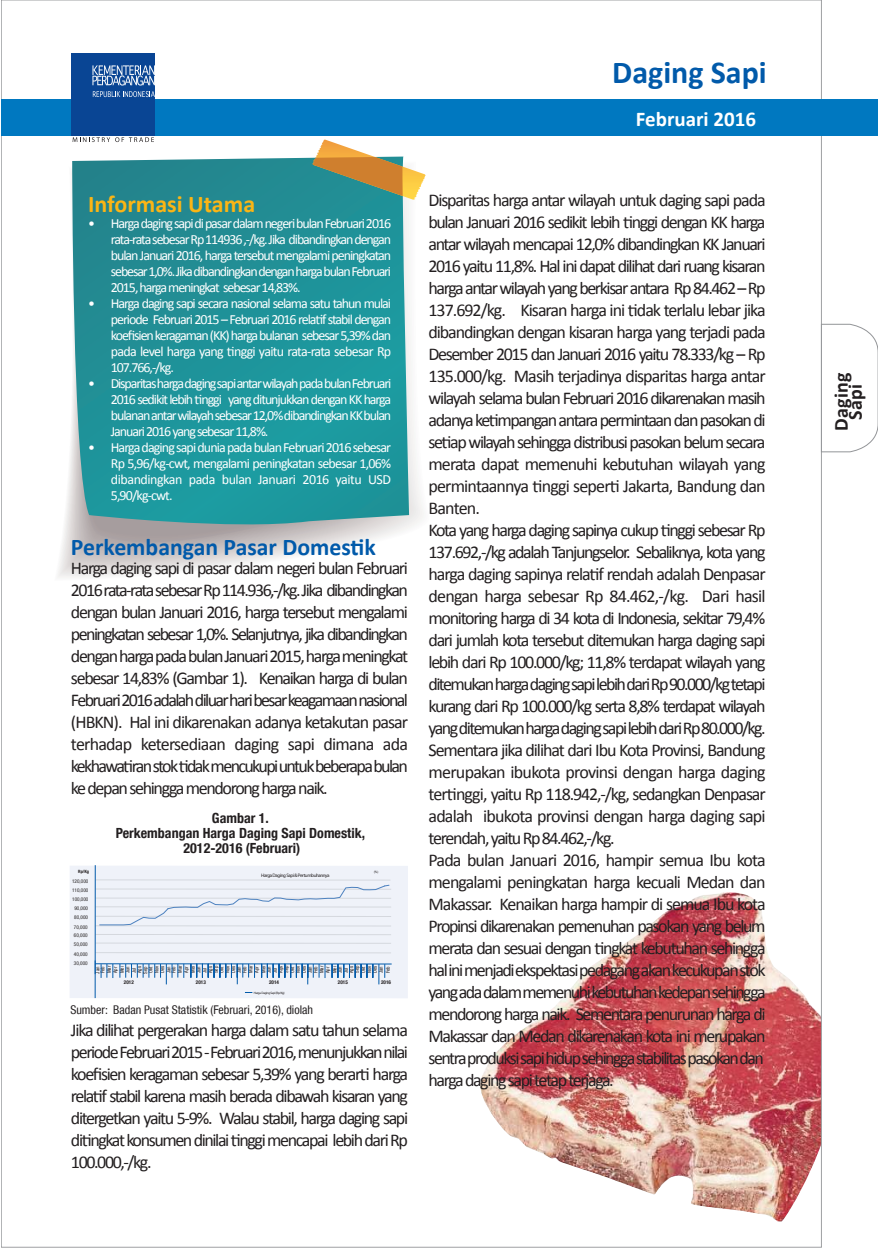
<style>
.page{position:relative;width:878px;height:1248px;background:#fff}
.page>*{position:absolute;margin:0;border:0;box-sizing:border-box;transform-origin:0 0}
.t1{font:700 32px "Calibri";color:#015aaa}
.t2{font:700 24px "Calibri";color:#015aaa}
.t3{font:700 24px "Calibri";color:#fbb515}
.t4{font:700 21px "Calibri";color:#fff}
.t5{font:700 20px "Calibri";letter-spacing:.02em;color:#231f20}
.t6{font:18px/22px "Calibri";letter-spacing:-.08em;color:#231f20;text-align:justify}
.t7{font:14px/16px "Calibri";letter-spacing:-.075em;color:#fff;text-align:justify}
.t8{font:700 condensed 14px/15px "Helvetica Neue LT Com";color:#231f20;text-align:center}
.t9{font:condensed 12px "Helvetica Neue LT Com";color:#231f20}
.t10{font:condensed 5.2px/5.8px "Helvetica Neue LT Com";color:#231f20}
.t11{font:700 condensed 5.2px "Helvetica Neue LT Com";color:#231f20}
.t12{font:5px "Myriad Pro";letter-spacing:-.075em;color:#231f20}
.t13{font:700 condensed 4.4px "Helvetica Neue LT Com";color:#231f20}
.t14{font:3.2px "Myriad Pro";letter-spacing:-.075em;color:#231f20}
.t15{font:condensed 3.2px "Helvetica Neue LT Com";color:#231f20}
</style>
<div class="page">
<svg style="left:68px;top:427px;width:280px;height:117px;background:#c2bbbb"></svg>
<svg style="left:72px;top:157px;width:337px;height:374px;background:#28959b"></svg>
<svg style="left:313px;top:140px;width:113px;height:60px"></svg>
<img style="left:480px;top:892px;width:340px;height:330px">
<div style="left:1px;top:99px;width:877px;height:37px;background:#0078c0"></div>
<div style="left:71px;top:53px;width:84px;height:83px;background:#094594"></div>
<svg style="left:92px;top:65px;width:63px;height:32px"></svg>
<svg style="left:73px;top:137px;width:81px;height:5px"></svg>
<svg style="left:821px;top:324px;width:57px;height:128px"></svg>
<div style="left:70px;top:866px;width:25px;height:132px;background:#eff2f9"></div>
<div style="left:95px;top:866px;width:313px;height:132px;background:#eff2f9"></div>
<hr style="left:95px;top:865px;width:1px;height:133px;background:#015aaa">
<hr style="left:95px;top:952px;width:296px;height:1px;background:#626768">
<hr style="left:95px;top:943px;width:296px;height:1px;background:#626768">
<hr style="left:95px;top:925px;width:296px;height:2px;background:#626768">
<hr style="left:95px;top:934px;width:296px;height:1px;background:#626768">
<hr style="left:95px;top:898px;width:296px;height:1px;background:#626768">
<hr style="left:95px;top:906px;width:296px;height:2px;background:#626768">
<hr style="left:95px;top:916px;width:296px;height:1px;background:#626768">
<hr style="left:95px;top:879px;width:295px;height:2px;background:#626768">
<hr style="left:95px;top:889px;width:296px;height:1px;background:#626768">
<svg style="left:191px;top:964px;width:64px;height:20px"></svg>
<svg style="left:261px;top:964px;width:65px;height:20px"></svg>
<svg style="left:332px;top:964px;width:41px;height:14px"></svg>
<hr style="left:95px;top:963px;width:297px;height:1px;background:#015aaa">
<svg style="left:379px;top:964px;width:6px;height:20px"></svg>
<svg style="left:95px;top:960px;width:18px;height:18px"></svg>
<svg style="left:120px;top:964px;width:64px;height:20px"></svg>
<svg style="left:99px;top:884px;width:291px;height:42px"></svg>
<h1 class="t1" style="left:612px;top:52px;width:156px">Daging Sapi</h1>
<p class="t4" style="left:636px;top:106px;width:122px">Februari 2016</p>
<h2 class="t3" style="left:88px;top:189px;width:169px">Informasi Utama</h2>
<p class="t7" style="left:111px;top:214px;width:282px;text-indent:-23px">• Harga daging sapi di pasar dalam negeri bulan Februari 2016 rata-rata sebesar Rp 114936 ,-/kg. Jika dibandingkan dengan bulan Januari 2016, harga tersebut mengalami peningkatan sebesar 1,0%. Jika dibandingkan dengan harga bulan Februari 2015, harga meningkat sebesar 14,83%.</p>
<p class="t7" style="left:111px;top:294px;width:282px;text-indent:-23px">• Harga daging sapi secara nasional selama satu tahun mulai periode Februari 2015 – Februari 2016 relatif stabil dengan koefisien keragaman (KK) harga bulanan sebesar 5,39% dan pada level harga yang tinggi yaitu rata-rata sebesar Rp 107.766,-/kg.</p>
<p class="t7" style="left:111px;top:374px;width:282px;text-indent:-23px">• Disparitas harga daging sapiantar wilayah pada bulan Februari 2016 sedikit lebih tinggi yang ditunjukkan dengan KK harga bulanan antar wilayah sebesar 12,0% dibandingkan KK bulan Januari 2016 yang sebesar 11,8%.</p>
<p class="t7" style="left:111px;top:438px;width:282px;text-indent:-23px">• Harga daging sapi dunia pada bulan Februari 2016 sebesar Rp 5,96/kg-cwt, mengalami peningkatan sebesar 1,06% dibandingkan pada bulan Januari 2016 yaitu USD 5,90/kg-cwt.</p>
<h2 class="t2" style="left:71px;top:532px;width:306px">Perkembangan Pasar Domestik</h2>
<p class="t6" style="left:71px;top:556px;width:339px">Harga daging sapi di pasar dalam negeri bulan Februari 2016 rata-rata sebesar Rp 114.936,-/kg. Jika dibandingkan dengan bulan Januari 2016, harga tersebut mengalami peningkatan sebesar 1,0%. Selanjutnya, jika dibandingkan dengan harga pada bulan Januari 2015, harga meningkat sebesar 14,83% (Gambar 1). Kenaikan harga di bulan Februari2016 adalah diluar haribesar keagamaan nasional (HBKN). Hal ini dikarenakan adanya ketakutan pasar terhadap ketersediaan daging sapi dimana ada kekhawatiran stok tidak mencukupiuntuk beberapa bulan ke depan sehingga mendorong harga naik.</p>
<p class="t8" style="left:116px;top:810px;width:251px">Gambar 1.<br>Perkembangan Harga Daging Sapi Domestik,<br>2012-2016 (Februari)</p>
<p class="t13" style="left:78px;top:869px;width:12px">Rp/Kg</p>
<p class="t10" style="left:72px;top:878px;width:18px">120,000</p>
<p class="t10" style="left:72px;top:887px;width:18px">110,000</p>
<p class="t10" style="left:72px;top:896px;width:18px">100,000</p>
<p class="t10" style="left:74px;top:905px;width:15px">90,000</p>
<p class="t10" style="left:74px;top:914px;width:15px">80,000</p>
<p class="t10" style="left:74px;top:924px;width:15px">70,000</p>
<p class="t10" style="left:74px;top:933px;width:15px">60,000</p>
<p class="t10" style="left:74px;top:941px;width:15px">50,000</p>
<p class="t10" style="left:74px;top:951px;width:15px">40,000</p>
<p class="t12" style="left:261px;top:873px;width:70px">Harga Daging Sapi &amp; Pertumbuhannya</p>
<p class="t15" style="left:374px;top:870px;width:6px">(%)</p>
<p class="t10" style="left:74px;top:960px;width:15px">30,000</p>
<p class="t10" style="left:166px;top:973px;width:9px;line-height:5.2px;rotate:-90deg">Jan<br>Feb</p>
<p class="t10" style="left:177px;top:973px;width:9px;rotate:-90deg">Mar<br>Apr</p>
<p class="t10" style="left:190px;top:973px;width:9px;rotate:-90deg">Mei<br>Jun<br>Jul<br>Ags<br>Sep<br>Okt<br>Nov<br>Des</p>
<p class="t10" style="left:236px;top:973px;width:9px;rotate:-90deg">Jan<br>Feb<br>Mar<br>Apr<br>Mei</p>
<p class="t10" style="left:266px;top:973px;width:9px;rotate:-90deg">Jun<br>Jul<br>Ags<br>Sep<br>Okt<br>Nov<br>Des<br>Jan<br>Feb<br>Mar<br>Apr</p>
<p class="t10" style="left:332px;top:973px;width:8px;text-align:justify;rotate:-90deg">Mei Jun Jul</p>
<p class="t10" style="left:348px;top:973px;width:9px;rotate:-90deg">Ags<br>Sep</p>
<p class="t10" style="left:361px;top:973px;width:9px;rotate:-90deg">Okt<br>Nov<br>Des</p>
<p class="t14" style="left:254px;top:991px;width:32px">Harga Daging Sapi (Rp/Kg)</p>
<p class="t10" style="left:95px;top:974px;width:9px;line-height:5.2px;rotate:-90deg">Jan<br>Feb</p>
<p class="t10" style="left:106px;top:973px;width:9px;rotate:-90deg">Mar<br>Apr</p>
<p class="t10" style="left:119px;top:973px;width:9px;rotate:-90deg">Mei<br>Jun<br>Jul<br>Ags</p>
<p class="t10" style="left:143px;top:974px;width:9px;line-height:5.2px;rotate:-90deg">Sep<br>Okt</p>
<p class="t10" style="left:154px;top:973px;width:9px;rotate:-90deg">Nov<br>Des</p>
<p class="t10" style="left:385px;top:973px;width:8px;rotate:-90deg">Feb</p>
<p class="t11" style="left:124px;top:979px;width:11px">2012</p>
<p class="t10" style="left:378px;top:973px;width:8px;rotate:-90deg">Jan</p>
<p class="t11" style="left:381px;top:979px;width:11px">2016</p>
<p class="t11" style="left:196px;top:979px;width:11px">2013</p>
<p class="t11" style="left:269px;top:979px;width:11px">2014</p>
<p class="t11" style="left:338px;top:979px;width:11px">2015</p>
<p class="t9" style="left:70px;top:1003px;width:244px">Sumber: Badan Pusat Statistik (Februari, 2016), diolah</p>
<p class="t6" style="left:71px;top:1018px;width:339px">Jika dilihat pergerakan harga dalam satu tahun selama periode Februari 2015 - Februari 2016, menunjukkan nilai koefisien keragaman sebesar 5,39% yang berarti harga relatif stabil karena masih berada dibawah kisaran yang ditergetkan yaitu 5-9%. Walau stabil, harga daging sapi ditingkat konsumen dinilai tinggi mencapai lebih dari Rp 100.000,-/kg.</p>
<p class="t6" style="left:429px;top:188px;width:339px;text-align:left">Disparitas harga antar wilayah untuk daging sapi pada bulan Januari 2016 sedikit lebih tinggi dengan KK harga antar wilayah mencapai 12,0% dibandingkan KK Januari 2016 yaitu 11,8%. Hal ini dapat dilihat dari ruang kisaran harga antar wilayah yang berkisar antara Rp 84.462 – Rp 137.692/kg. Kisaran harga ini tidak terlalu lebar jika dibandingkan dengan kisaran harga yang terjadi pada Desember 2015 dan Januari 2016 yaitu 78.333/kg – Rp 135.000/kg. Masih terjadinya disparitas harga antar wilayah selama bulan Februari 2016 dikarenakan masih adanya ketimpangan antara permintaan dan pasokan di setiap wilayah sehingga distribusi pasokan belum secara merata dapat memenuhi kebutuhan wilayah yang permintaannya tinggi seperti Jakarta, Bandung dan Banten.<br>Kota yang harga daging sapinya cukup tinggi sebesar Rp 137.692,-/kg adalah Tanjungselor. Sebaliknya, kota yang harga daging sapinya relatif rendah adalah Denpasar dengan harga sebesar Rp 84.462,-/kg. Dari hasil monitoring harga di 34 kota di Indonesia, sekitar 79,4% dari jumlah kota tersebut ditemukan harga daging sapi lebih dari Rp 100.000/kg; 11,8% terdapat wilayah yang ditemukan harga daging sapilebih dariRp 90.000/kg tetapi kurang dari Rp 100.000/kg serta 8,8% terdapat wilayah yang ditemukan harga daging sapilebih dariRp 80.000/kg.<br>Sementara jika dilihat dari Ibu Kota Provinsi, Bandung merupakan ibukota provinsi dengan harga daging tertinggi, yaitu Rp 118.942,-/kg, sedangkan Denpasar adalah ibukota provinsi dengan harga daging sapi terendah, yaitu Rp 84.462,-/kg.<br>Pada bulan Januari 2016, hampir semua Ibu kota mengalami peningkatan harga kecuali Medan dan Makassar. Kenaikan harga hampir di semua Ibu kota Propinsi dikarenakan pemenuhan pasokan yang belum merata dan sesuai dengan tingkat kebutuhan sehingga hal ini menjadi ekspektasi pedagang akan kecukupan stok yang ada dalam memenuhikebutuhan kedepan sehingga mendorong harga naik. Sementara penurunan harga di Makassar dan Medan dikarenakan kota ini merupakan sentra produksisapihidup sehingga stabilitas pasokan dan harga daging sapi tetap terjaga.</p>
<p class="t5" style="left:829px;top:431px;width:61px;rotate:-90deg">Daging</p>
<p class="t5" style="left:843px;top:420px;width:38px;rotate:-90deg">Sapi</p>
</div>
